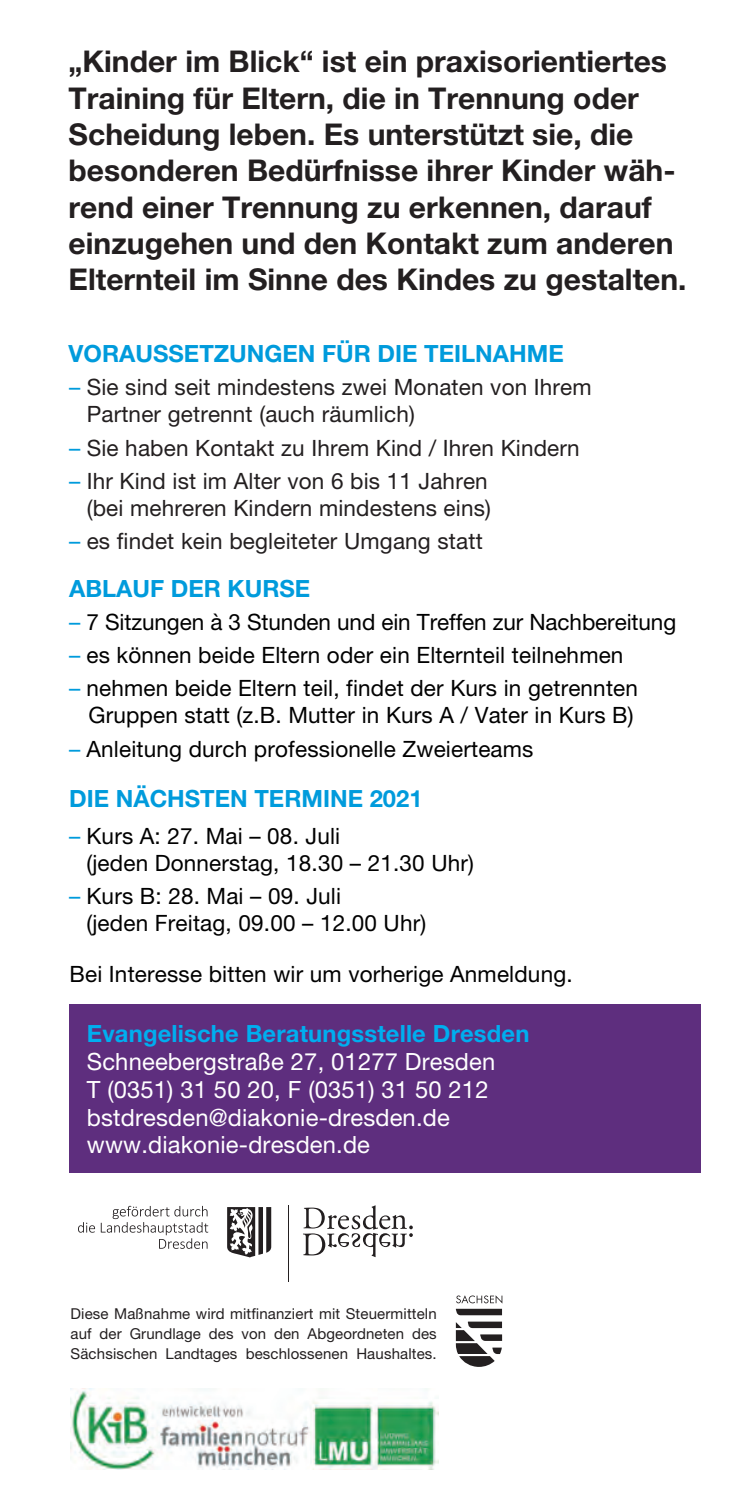
<style>
.page{position:relative;width:750px;height:1493px;background:#fff}
.page>*{position:absolute;margin:0;border:0;box-sizing:border-box;transform-origin:0 0}
.t1{font:700 30px/36.2px "Helvetica Neue LT Std";color:#231f20}
.Text{font:23.75px/27.8px "Helvetica Neue LT";letter-spacing:.005em;color:#fff}
.t2{font:700 23.75px "Helvetica Neue LT Std";color:#009bdc}
.Text-2{font:22.5px/27px "Helvetica Neue LT Std";letter-spacing:.01em;color:#000}
.t3{font:22.5px/27px "Helvetica Neue LT Std";letter-spacing:.01em;color:#231f20}
.t4{font:15px/20px "Helvetica Neue LT";letter-spacing:.01em;color:#231f20;text-align:justify}
.s1{color:#009bdc}
.s2{font-family:"Helvetica Neue LT Std";font-weight:700;color:#00aeef}
.s3{font-weight:700;color:#00aeef}
.s4{font-family:"Helvetica Neue LT Std"}
</style>
<div class="page">
<div style="left:69px;top:1004px;width:631px;height:169px;background:#5e2e7e"></div>
<svg style="left:78px;top:1206px;width:130px;height:43px"></svg>
<svg style="left:227px;top:1207px;width:44px;height:50px"></svg>
<svg style="left:303px;top:1205px;width:110px;height:52px"></svg>
<hr style="left:288px;top:1205px;width:1px;height:77px;background:#231f20">
<img style="left:70px;top:1389px;width:368px;height:80px">
<svg style="left:456px;top:1321px;width:46px;height:46px"></svg>
<svg style="left:456px;top:1295px;width:46px;height:20px"></svg>
<h3 class="t1" style="left:69px;top:43px;width:619px">„Kinder im Blick“ ist ein praxisorientiertes Training für Eltern, die in Trennung oder Scheidung leben. Es unterstützt sie, die besonderen Bedürfnisse ihrer Kinder wäh&shy;rend einer Trennung zu erkennen, darauf einzugehen und den Kontakt zum anderen Elternteil im Sinne des Kindes zu gestalten.</h3>
<h3 class="t2" style="left:69px;top:339px;width:496px">VORAUSSETZUNGEN FÜR DIE TEILNAHME</h3>
<h3 class="t3" style="left:87px;top:374px;width:506px;text-indent:-18px"><span class="s1">–</span> Sie sind seit mindestens zwei Monaten von Ihrem<br>Partner getrennt (auch räumlich)</h3>
<h3 class="t3" style="left:69px;top:434px;width:512px"><span class="s1">–</span> Sie haben Kontakt zu Ihrem Kind / Ihren Kindern</h3>
<h3 class="t3" style="left:69px;top:467px;width:423px;text-align:right"><span class="s1">–</span> Ihr Kind ist im Alter von 6 bis 11 Jahren (bei mehreren Kindern mindestens eins)</h3>
<h3 class="t3" style="left:69px;top:527px;width:415px"><span class="s1">–</span> es findet kein begleiteter Umgang statt</h3>
<h3 class="t2" style="left:69px;top:573px;width:243px">ABLAUF DER KURSE</h3>
<h3 class="Text-2" style="left:69px;top:608px;width:608px"><span class="s1">–</span> 7 Sitzungen à 3 Stunden und ein Treffen zur Nachbereitung</h3>
<h3 class="Text-2" style="left:69px;top:641px;width:556px"><span class="s1">–</span> es können beide Eltern oder ein Elternteil teilnehmen</h3>
<h3 class="Text-2" style="left:69px;top:674px;width:570px;text-align:right"><span class="s1">–</span> nehmen beide Eltern teil, findet der Kurs in getrennten<br>Gruppen statt (z.B. Mutter in Kurs A / Vater in Kurs B)</h3>
<h3 class="Text-2" style="left:69px;top:735px;width:466px"><span class="s1">–</span> Anleitung durch professionelle Zweierteams</h3>
<h3 class="t2" style="left:69px;top:784px;width:355px">DIE NÄCHSTEN TERMINE 2021</h3>
<p class="Text-2" style="left:86px;top:822px;width:389px;text-indent:-17px"><span class="s1">–</span> Kurs A: 27. Mai – 08. Juli<br>(jeden Donnerstag, 18.30 – 21.30 Uhr)</p>
<p class="Text-2" style="left:86px;top:882px;width:341px;text-indent:-17px"><span class="s1">–</span> Kurs B: 28. Mai – 09. Juli<br>(jeden Freitag, 09.00 – 12.00 Uhr)</p>
<p class="Text-2" style="left:69px;top:960px;width:504px">Bei Interesse bitten wir um vorherige Anmeldung.</p>
<p class="Text" style="left:87px;top:1019px;width:444px"><span class="s2">Evangelische Beratungsstelle</span> <span class="s3">Dresden </span><span class="s4">Schneebergstraße 27</span>, 01<span class="s4">277</span> Dresden<br>T (0351) <span class="s4">31 50 20, F (0351) 31 50 212 bstdresden</span>@diakonie-dresden.de www.diakonie-dresden.de</p>
<p class="t4" style="left:71px;top:1303px;width:368px">Diese Maßnahme wird mitfinanziert mit Steuermitteln auf der Grundlage des von den Abgeordneten des Sächsischen Landtages beschlossenen Haushaltes.</p>
</div>
